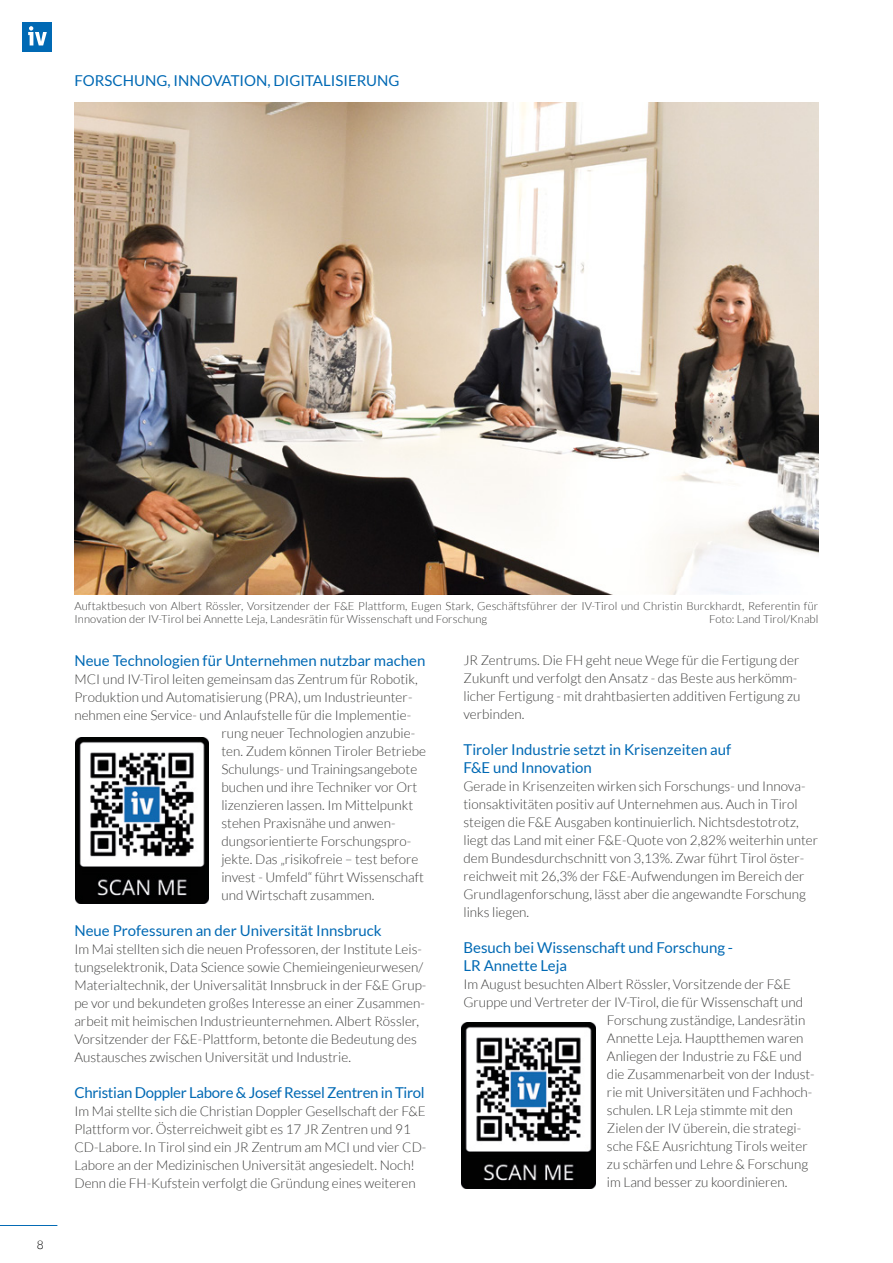
<style>
.page{position:relative;width:893px;height:1263px;background:#fff}
.page>*{position:absolute;margin:0;border:0;box-sizing:border-box;transform-origin:0 0}
.t1{font:15px/18px "Lato";color:#0069b4}
.t2{font:15px "Lato";letter-spacing:-.02em;color:#0069b4}
.t3{font:300 13.5px/18px "Lato";color:#3c3c3b}
.t4{font:300 12px "Lato";color:#000}
.t5{font:300 11.25px/12.8px "Lato";letter-spacing:.01em;color:#3c3c3b}
</style>
<div class="page">
<hr style="left:0;top:1225px;width:57px;height:1px;background:#0069b4">
<div style="left:22px;top:22px;width:30px;height:30px;background:#0069b4"></div>
<svg style="left:28px;top:26px;width:19px;height:19px"></svg>
<img style="left:74px;top:103px;width:745px;height:491px">
<img style="left:75px;top:737px;width:134px;height:166px">
<img style="left:462px;top:1022px;width:133px;height:166px">
<p class="t1" style="left:74px;top:72px;width:326px">FORSCHUNG, INNOVATION, DIGITALISIERUNG</p>
<p class="t4" style="left:37px;top:1238px;width:8px">8</p>
<p class="t5" style="left:74px;top:600px;width:745px">Auftaktbesuch von Albert Rössler, Vorsitzender der F&amp;E Plattform, Eugen Stark, Geschäftsführer der IV-Tirol und Christin Burckhardt, Referentin für<br>Innovation der IV-Tirol bei Annette Leja, Landesrätin für Wissenschaft und Forschung</p>
<p class="t5" style="left:709px;top:612px;width:111px">Foto: Land Tirol/Knabl</p>
<p class="t1" style="left:74px;top:651px;width:352px">Neue Technologien für Unternehmen nutzbar machen</p>
<p class="t3" style="left:74px;top:670px;width:345px">MCI und IV-Tirol leiten gemeinsam das Zentrum für Robotik,</p>
<p class="t3" style="left:74px;top:688px;width:340px">Produktion und Automatisierung (PRA), um Industrieunter-</p>
<p class="t3" style="left:74px;top:706px;width:338px">nehmen eine Service- und Anlaufstelle für die Implementie-</p>
<p class="t3" style="left:221px;top:724px;width:195px">rung neuer Technologien anzubie-</p>
<p class="t3" style="left:221px;top:742px;width:206px">ten. Zudem können Tiroler Betriebe</p>
<p class="t3" style="left:221px;top:760px;width:197px">Schulungs- und Trainingsangebote</p>
<p class="t3" style="left:221px;top:778px;width:197px">buchen und ihre Techniker vor Ort</p>
<p class="t3" style="left:221px;top:796px;width:193px">lizenzieren lassen. Im Mittelpunkt</p>
<p class="t3" style="left:221px;top:814px;width:176px">stehen Praxisnähe und anwen-</p>
<p class="t3" style="left:221px;top:832px;width:191px">dungsorientierte Forschungspro-</p>
<p class="t3" style="left:221px;top:850px;width:198px">jekte. Das „risikofreie – test before</p>
<p class="t3" style="left:221px;top:868px;width:204px">invest - Umfeld“ führt Wissenschaft</p>
<p class="t3" style="left:221px;top:886px;width:154px">und Wirtschaft zusammen.</p>
<p class="t1" style="left:74px;top:921px;width:309px">Neue Professuren an der Universität Innsbruck</p>
<p class="t3" style="left:74px;top:940px;width:353px">Im Mai stellten sich die neuen Professoren, der Institute Leis&shy;tungselektronik, Data Science sowie Chemieingenieurwesen/ Materialtechnik, der Universalität Innsbruck in der F&amp;E Grup&shy;pe vor und bekundeten großes Interesse an einer Zusammen&shy;arbeit mit heimischen Industrieunternehmen. Albert Rössler, Vorsitzender der F&amp;E-Plattform, betonte die Bedeutung des Austausches zwischen Universität und Industrie.</p>
<p class="t2" style="left:74px;top:1084px;width:352px">Christian Doppler Labore &amp; Josef Ressel Zentren in Tirol</p>
<p class="t3" style="left:74px;top:1102px;width:353px">Im Mai stellte sich die Christian Doppler Gesellschaft der F&amp;E Plattform vor. Österreichweit gibt es 17 JR Zentren und 91<br>CD-Labore. In Tirol sind ein JR Zentrum am MCI und vier CD-Labore an der Medizinischen Universität angesiedelt. Noch!<br>Denn die FH-Kufstein verfolgt die Gründung eines weiteren</p>
<p class="t3" style="left:463px;top:651px;width:338px">JR Zentrums. Die FH geht neue Wege für die Fertigung der Zukunft und verfolgt den Ansatz - das Beste aus herkömm&shy;licher Fertigung - mit drahtbasierten additiven Fertigung zu verbinden.</p>
<p class="t1" style="left:463px;top:740px;width:269px">Tiroler Industrie setzt in Krisenzeiten auf<br>F&amp;E und Innovation</p>
<p class="t3" style="left:463px;top:777px;width:356px">Gerade in Krisenzeiten wirken sich Forschungs- und Innova&shy;tionsaktivitäten positiv auf Unternehmen aus. Auch in Tirol steigen die F&amp;E Ausgaben kontinuierlich. Nichtsdestotrotz, liegt das Land mit einer F&amp;E-Quote von 2,82% weiterhin unter dem Bundesdurchschnitt von 3,13%. Zwar führt Tirol öster&shy;reichweit mit 26,3% der F&amp;E-Aufwendungen im Bereich der Grundlagenforschung, lässt aber die angewandte Forschung links liegen.</p>
<p class="t1" style="left:463px;top:938px;width:271px">Besuch bei Wissenschaft und Forschung -<br>LR Annette Leja</p>
<p class="t3" style="left:463px;top:975px;width:329px">Im August besuchten Albert Rössler, Vorsitzende der F&amp;E</p>
<p class="t3" style="left:463px;top:993px;width:341px">Gruppe und Vertreter der IV-Tirol, die für Wissenschaft und</p>
<p class="t3" style="left:607px;top:1011px;width:200px">Forschung zuständige, Landesrätin</p>
<p class="t3" style="left:607px;top:1029px;width:198px">Annette Leja. Hauptthemen waren</p>
<p class="t3" style="left:607px;top:1047px;width:196px">Anliegen der Industrie zu F&amp;E und</p>
<p class="t3" style="left:607px;top:1065px;width:209px">die Zusammenarbeit von der Indust-</p>
<p class="t3" style="left:607px;top:1083px;width:207px">rie mit Universitäten und Fachhoch-</p>
<p class="t3" style="left:607px;top:1101px;width:187px">schulen. LR Leja stimmte mit den</p>
<p class="t3" style="left:607px;top:1119px;width:196px">Zielen der IV überein, die strategi-</p>
<p class="t3" style="left:607px;top:1137px;width:202px">sche F&amp;E Ausrichtung Tirols weiter</p>
<p class="t3" style="left:607px;top:1155px;width:203px">zu schärfen und Lehre &amp; Forschung</p>
<p class="t3" style="left:607px;top:1173px;width:182px">im Land besser zu koordinieren.</p>
</div>
